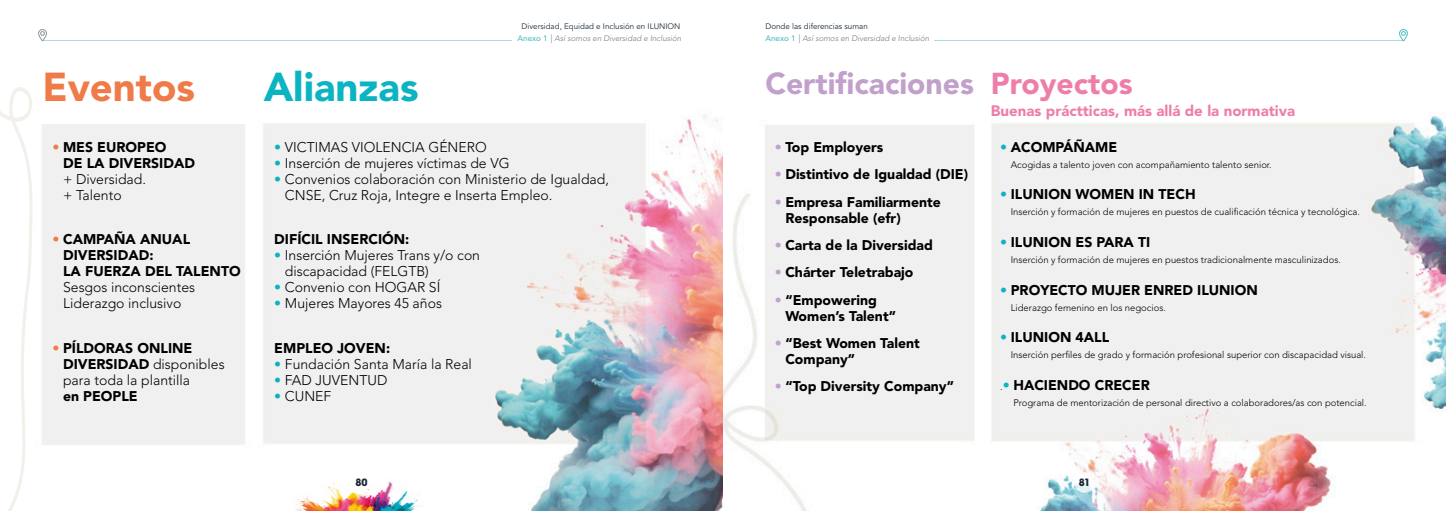
<style>
.page{position:relative;width:1446px;height:511px;background:#fff}
.page>*{position:absolute;margin:0;border:0;box-sizing:border-box;transform-origin:0 0}
.Subtitulo{font:900 40px "Avenir LT Std";color:#0bb4c2}
.Subtitulo-2{font:900 40px "Avenir LT Std";color:#ef7b49}
.Subtitulo-3{font:900 30px "Avenir LT Std";color:#c1a0cc}
.Subtitulo-4{font:900 30px "Avenir LT Std";color:#ee7ea9}
.Subtitulo-5{font:900 15px "Avenir LT Std";color:#ee7ea9}
.t1{font:900 14px/16px "Avenir LT Std";color:#000}
.t2{font:300 14px/16px "Avenir LT Std";color:#000}
.t3{font:700 11px "Avant Garde Md ITC";color:#192a37}
.t4{font:300 9.5px "Avenir LT Std";color:#000}
.t5{font:italic 300 8px "Avenir LT Std";color:#797b87}
.t6{font:8px "Avenir LT Std";color:#192a37}
.s1{font-weight:500;font-style:normal;color:#4dbcc4}
.s2{color:#ef7b49}
.s3{font-weight:300}
.s4{color:#0bb4c2}
.s5{font-weight:300;font-size:10px}
.s6{font-weight:900;color:#0bb4c2}
.s7{color:#c1a0cc}
</style>
<div class="page">
<svg style="left:38px;top:29px;width:9px;height:12px"></svg>
<hr style="left:43px;top:40px;width:469px;height:1px;background:#4dbcc4">
<img style="left:42px;top:115px;width:681px;height:395px">
<img style="left:293px;top:478px;width:134px;height:32px">
<img style="left:723px;top:41px;width:723px;height:469px">
<svg style="left:1074px;top:472px;width:20px;height:20px"></svg>
<svg style="left:1399px;top:29px;width:9px;height:12px"></svg>
<svg style="left:0;top:87px;width:33px;height:423px"></svg>
<hr style="left:934px;top:40px;width:469px;height:1px;background:#4dbcc4">
<p class="t6" style="left:522px;top:22px;width:160px">Diversidad, Equidad e Inclusión en ILUNION</p>
<p class="t6" style="left:765px;top:22px;width:104px">Donde las diferencias suman</p>
<p class="t5" style="left:517px;top:33px;width:165px"><span class="s1">Anexo 1</span> | Así somos en Diversidad e Inclusión</p>
<p class="t5" style="left:765px;top:33px;width:165px"><span class="s1">Anexo 1</span> | Así somos en Diversidad e Inclusión</p>
<p class="Subtitulo-2" style="left:43px;top:63px;width:154px">Eventos</p>
<p class="Subtitulo" style="left:264px;top:63px;width:156px">Alianzas</p>
<p class="Subtitulo-3" style="left:765px;top:65px;width:210px">Certificaciones</p>
<p class="Subtitulo-4" style="left:991px;top:65px;width:143px">Proyectos</p>
<p class="Subtitulo-5" style="left:991px;top:101px;width:306px">Buenas práctticas, más allá de la normativa</p>
<p class="t1" style="left:63px;top:139px;width:133px;text-indent:-11px"><span class="s2">•</span> MES EUROPEO<br>DE LA DIVERSIDAD <span class="s3">+ Diversidad.<br>+ Talento</span></p>
<p class="t1" style="left:63px;top:231px;width:179px;text-indent:-11px"><span class="s2">•</span> CAMPAÑA ANUAL<br>DIVERSIDAD:<br>LA FUERZA DEL TALENTO<br><span class="s3">Sesgos inconscientes<br>Liderazgo inclusivo</span></p>
<p class="t1" style="left:63px;top:339px;width:163px;text-indent:-11px"><span class="s2">•</span> PÍLDORAS ONLINE<br>DIVERSIDAD <span class="s3">disponibles para toda la plantilla<br></span>en PEOPLE</p>
<p class="t1" style="left:1000px;top:139px;width:119px"><span class="s4">•</span> ACOMPÁÑAME</p>
<p class="t4" style="left:1011px;top:159px;width:262px">Acogidas a talento joven con acompañamiento talento senior.</p>
<p class="t1" style="left:1000px;top:186px;width:197px"><span class="s4">•</span> ILUNION WOMEN IN TECH</p>
<p class="t4" style="left:1011px;top:206px;width:351px">Inserción y formación de mujeres en puestos de cualificación técnica y tecnológica.</p>
<p class="t1" style="left:1000px;top:234px;width:152px"><span class="s4">•</span> ILUNION ES PARA TI</p>
<p class="t4" style="left:1011px;top:254px;width:332px">Inserción y formación de mujeres en puestos tradicionalmente masculinizados.</p>
<p class="t1" style="left:1000px;top:281px;width:259px"><span class="s4">•</span> PROYECTO MUJER ENRED ILUNION</p>
<p class="t4" style="left:1011px;top:301px;width:157px">Liderazgo femenino en los negocios.</p>
<p class="t1" style="left:1000px;top:329px;width:111px"><span class="s4">•</span> ILUNION 4ALL</p>
<p class="t4" style="left:1011px;top:349px;width:357px">Inserción perfiles de grado y formación profesional superior con discapacidad visual.</p>
<p class="t1" style="left:1000px;top:377px;width:151px"><span class="s5">.</span><span class="s4">•</span> HACIENDO CRECER</p>
<p class="t4" style="left:1013px;top:397px;width:355px">Programa de mentorización de personal directivo a colaboradores/as con potencial.</p>
<p class="t2" style="left:274px;top:139px;width:214px"><span class="s6">•</span> VICTIMAS VIOLENCIA GÉNERO</p>
<p class="t2" style="left:274px;top:155px;width:237px"><span class="s6">•</span> Inserción de mujeres víctimas de VG</p>
<p class="t2" style="left:285px;top:171px;width:326px;text-indent:-11px"><span class="s6">•</span> Convenios colaboración con Ministerio de Igualdad,<br>CNSE, Cruz Roja, Integre e Inserta Empleo.</p>
<p class="t1" style="left:274px;top:231px;width:137px">DIFÍCIL INSERCIÓN:</p>
<p class="t2" style="left:285px;top:247px;width:197px;text-indent:-11px"><span class="s6">•</span> Inserción Mujeres Trans y/o con discapacidad (FELGTB)</p>
<p class="t2" style="left:274px;top:279px;width:168px"><span class="s6">•</span> Convenio con HOGAR SÍ</p>
<p class="t2" style="left:274px;top:295px;width:169px"><span class="s6">•</span> Mujeres Mayores 45 años</p>
<p class="t1" style="left:274px;top:339px;width:117px">EMPLEO JOVEN:</p>
<p class="t2" style="left:274px;top:355px;width:199px"><span class="s6">•</span> Fundación Santa María la Real</p>
<p class="t2" style="left:274px;top:371px;width:115px"><span class="s6">•</span> FAD JUVENTUD</p>
<p class="t2" style="left:274px;top:387px;width:59px"><span class="s6">•</span> CUNEF</p>
<p class="t1" style="left:775px;top:139px;width:110px"><span class="s7">•</span> Top Employers</p>
<p class="t1" style="left:775px;top:166px;width:195px"><span class="s7">•</span> Distintivo de Igualdad (DIE)</p>
<p class="t1" style="left:785px;top:193px;width:157px;text-indent:-11px"><span class="s7">•</span> Empresa Familiarmente<br>Responsable (efr)</p>
<p class="t1" style="left:775px;top:237px;width:160px"><span class="s7">•</span> Carta de la Diversidad</p>
<p class="t1" style="left:775px;top:264px;width:140px"><span class="s7">•</span> Chárter Teletrabajo</p>
<p class="t1" style="left:785px;top:291px;width:112px;text-indent:-11px"><span class="s7">•</span> “Empowering<br>Women’s Talent”</p>
<p class="t1" style="left:785px;top:335px;width:136px;text-indent:-11px"><span class="s7">•</span> “Best Women Talent<br>Company”</p>
<p class="t1" style="left:775px;top:378px;width:181px"><span class="s7">•</span> “Top Diversity Company”</p>
<p class="t3" style="left:355px;top:475px;width:14px">80</p>
<p class="t3" style="left:1078px;top:475px;width:13px">81</p>
</div>
